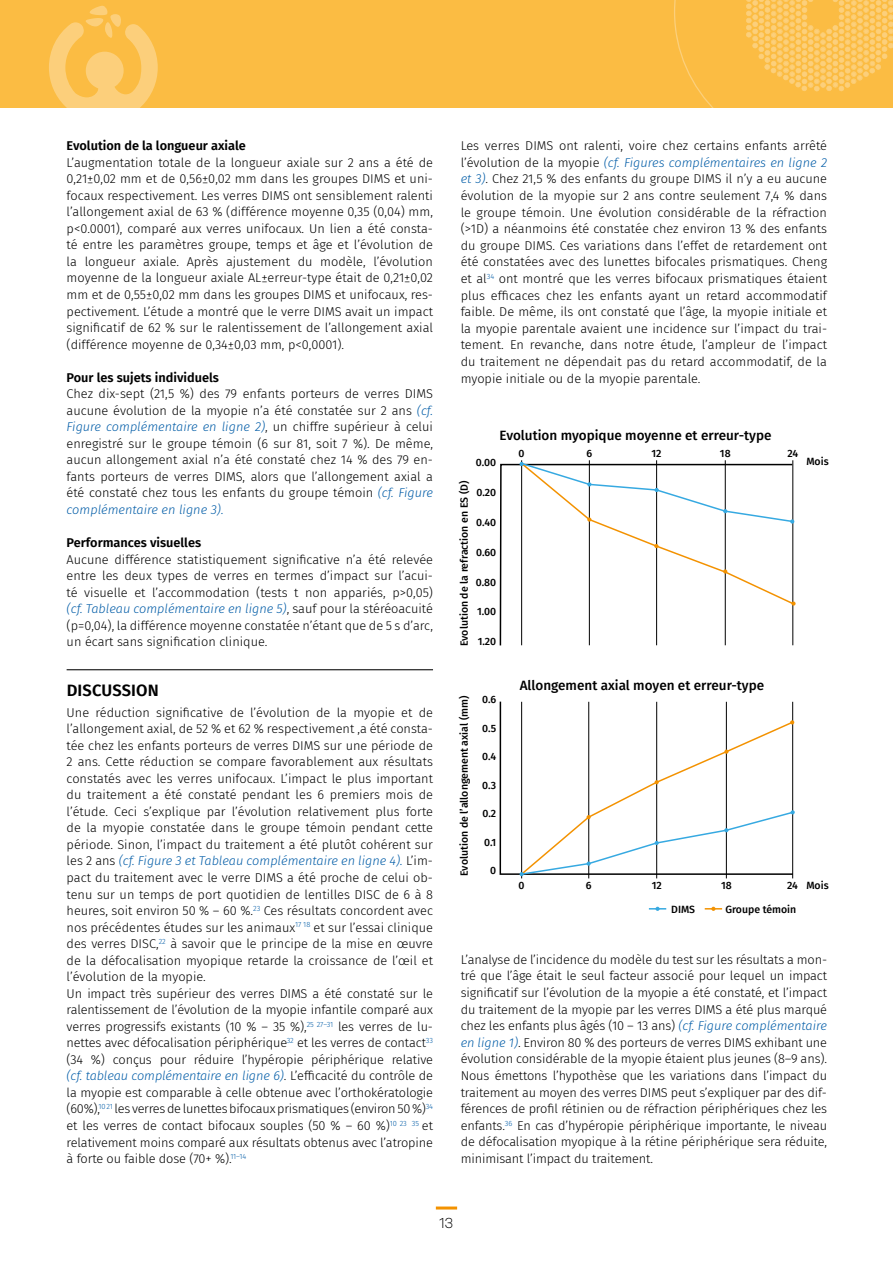
<style>
.page{position:relative;width:893px;height:1263px;background:#fff}
.page>*{position:absolute;margin:0;border:0;box-sizing:border-box;transform-origin:0 0}
.t1{font:600 16.5px "Fira Sans";letter-spacing:.01em;color:#000}
.t2{font:300 15px "Galano Grotesque";color:#000}
.t3{font:500 13.5px "Fira Sans";color:#000}
.t4{font:300 12.75px/16.5px "Fira Sans";letter-spacing:-.005em;color:#000;text-align:justify}
.t5{font:600 12.75px "Fira Sans";color:#000}
.t6{font:500 10.5px "Fira Sans";color:#000}
.s1{font-style:italic;color:#005ca7}
</style>
<div class="page">
<div style="left:0;top:0;width:893px;height:107px;background:#fbbc43"></div>
<svg style="left:49px;top:6px;width:109px;height:102px"></svg>
<svg style="left:674px;top:0;width:219px;height:108px"></svg>
<hr style="left:436px;top:1206px;width:21px;height:3px;background:#f39200">
<hr style="left:67px;top:669px;width:366px;height:1px;background:#000">
<svg style="left:499px;top:463px;width:295px;height:183px"></svg>
<svg style="left:649px;top:907px;width:17px;height:4px"></svg>
<svg style="left:705px;top:907px;width:17px;height:4px"></svg>
<hr style="left:521px;top:460px;width:1px;height:185px;background:#000">
<hr style="left:589px;top:460px;width:1px;height:185px;background:#000">
<hr style="left:656px;top:460px;width:1px;height:185px;background:#000">
<hr style="left:725px;top:460px;width:1px;height:185px;background:#000">
<hr style="left:793px;top:460px;width:1px;height:185px;background:#000">
<svg style="left:499px;top:701px;width:295px;height:174px"></svg>
<hr style="left:521px;top:702px;width:1px;height:176px;background:#000">
<hr style="left:588px;top:702px;width:1px;height:176px;background:#000">
<hr style="left:656px;top:702px;width:1px;height:176px;background:#000">
<hr style="left:726px;top:702px;width:1px;height:176px;background:#000">
<hr style="left:792px;top:702px;width:1px;height:176px;background:#000">
<svg style="left:519px;top:461px;width:277px;height:145px"></svg>
<svg style="left:519px;top:720px;width:276px;height:156px"></svg>
<p class="t5" style="left:67px;top:135px;width:181px">Evolution de la longueur axiale</p>
<p class="t4" style="left:67px;top:154px;width:368px">L’augmentation totale de la longueur axiale sur 2 ans a été de 0,21±0,02 mm et de 0,56±0,02 mm dans les groupes DIMS et uni&shy;focaux respectivement. Les verres DIMS ont sensiblement ralenti l’allongement axial de 63 % (différence moyenne 0,35 (0,04) mm, p&lt;0.0001), comparé aux verres unifocaux. Un lien a été consta&shy;té entre les paramètres groupe, temps et âge et l’évolution de la longueur axiale. Après ajustement du modèle, l’évolution moyenne de la longueur axiale AL±erreur-type était de 0,21±0,02 mm et de 0,55±0,02 mm dans les groupes DIMS et unifocaux, res&shy;pectivement. L’étude a montré que le verre DIMS avait un impact significatif de 62 % sur le ralentissement de l’allongement axial (différence moyenne de 0,34±0,03 mm, p&lt;0,0001).</p>
<p class="t5" style="left:67px;top:367px;width:154px">Pour les sujets individuels</p>
<p class="t4" style="left:67px;top:385px;width:368px">Chez dix-sept (21,5 %) des 79 enfants porteurs de verres DIMS aucune évolution de la myopie n’a été constatée sur 2 ans <span class="s1">(cf.<br>Figure complémentaire en ligne 2)</span>, un chiffre supérieur à celui enregistré sur le groupe témoin (6 sur 81, soit 7 %). De même, aucun allongement axial n’a été constaté chez 14 % des 79 en&shy;fants porteurs de verres DIMS, alors que l’allongement axial a été constaté chez tous les enfants du groupe témoin <span class="s1">(cf. Figure complémentaire en ligne 3).</span></p>
<p class="t5" style="left:67px;top:532px;width:136px">Performances visuelles</p>
<p class="t4" style="left:67px;top:551px;width:368px">Aucune différence statistiquement significative n’a été relevée entre les deux types de verres en termes d’impact sur l’acui&shy;té visuelle et l’accommodation (tests t non appariés, p&gt;0,05) <span class="s1">(cf. Tableau complémentaire en ligne 5)</span>, sauf pour la stéréoacuité (p=0,04), la différence moyenne constatée n’étant que de 5 s d’arc, un écart sans signification clinique.</p>
<p class="t1" style="left:67px;top:676px;width:94px">DISCUSSION</p>
<p class="t4" style="left:67px;top:704px;width:368px;text-align:left">Une réduction significative de l’évolution de la myopie et de l’allongement axial, de 52 % et 62 % respectivement ,a été consta&shy;tée chez les enfants porteurs de verres DIMS sur une période de 2 ans. Cette réduction se compare favorablement aux résultats constatés avec les verres unifocaux. L’impact le plus important du traitement a été constaté pendant les 6 premiers mois de l’étude. Ceci s’explique par l’évolution relativement plus forte de la myopie constatée dans le groupe témoin pendant cette période. Sinon, l’impact du traitement a été plutôt cohérent sur les 2 ans <span class="s1">(cf. Figure 3 et Tableau complémentaire en ligne 4).</span> L’im&shy;pact du traitement avec le verre DIMS a été proche de celui ob&shy;tenu sur un temps de port quotidien de lentilles DISC de 6 à 8 heures, soit environ 50 % – 60 %.<sup>23</sup> Ces résultats concordent avec nos précédentes études sur les animaux<sup>17</sup> <sup>18</sup> et sur l’essai clinique des verres DISC,<sup>22</sup> à savoir que le principe de la mise en œuvre de la défocalisation myopique retarde la croissance de l’œil et l’évolution de la myopie.<br>Un impact très supérieur des verres DIMS a été constaté sur le ralentissement de l’évolution de la myopie infantile comparé aux verres progressifs existants (10 % – 35 %),<sup>25</sup> <sup>27–31</sup> les verres de lu&shy;nettes avec défocalisation périphérique<sup>32</sup> et les verres de contact<sup>33 </sup>(34 %) conçus pour réduire l’hypéropie périphérique relative <span class="s1">(cf. tableau complémentaire en ligne 6)</span>. L’efficacité du contrôle de la myopie est comparable à celle obtenue avec l’orthokératologie (60%),<sup>10</sup> <sup>21</sup> les verres de lunettes bifocaux prismatiques (environ 50 %)<sup>34 </sup>et les verres de contact bifocaux souples (50 % – 60 %)<sup>10</sup> <sup>23</sup> <sup>35</sup> et relativement moins comparé aux résultats obtenus avec l’atropine à forte ou faible dose (70+ %).<sup>11–14</sup></p>
<p class="t4" style="left:461px;top:137px;width:368px">Les verres DIMS ont ralenti, voire chez certains enfants arrêté l’évolution de la myopie <span class="s1">(cf. Figures complémentaires en ligne 2 et 3)</span>. Chez 21,5 % des enfants du groupe DIMS il n’y a eu aucune évolution de la myopie sur 2 ans contre seulement 7,4 % dans le groupe témoin. Une évolution considérable de la réfraction (&gt;1D) a néanmoins été constatée chez environ 13 % des enfants du groupe DIMS. Ces variations dans l’effet de retardement ont été constatées avec des lunettes bifocales prismatiques. Cheng et al<sup>34</sup> ont montré que les verres bifocaux prismatiques étaient plus efficaces chez les enfants ayant un retard accommodatif faible. De même, ils ont constaté que l’âge, la myopie initiale et la myopie parentale avaient une incidence sur l’impact du trai&shy;tement. En revanche, dans notre étude, l’ampleur de l’impact du traitement ne dépendait pas du retard accommodatif, de la myopie initiale ou de la myopie parentale.</p>
<p class="t3" style="left:499px;top:424px;width:273px">Evolution myopique moyenne et erreur-type</p>
<p class="t6" style="left:476px;top:454px;width:22px">0.00</p>
<p class="t6" style="left:456px;top:646px;width:167px;rotate:-90deg">Evolution de la refraction en ES (D)</p>
<p class="t6" style="left:476px;top:484px;width:21px">0.20</p>
<p class="t6" style="left:476px;top:514px;width:22px">0.40</p>
<p class="t6" style="left:476px;top:544px;width:22px">0.60</p>
<p class="t6" style="left:476px;top:573px;width:22px">0.80</p>
<p class="t6" style="left:477px;top:603px;width:21px">1.00</p>
<p class="t6" style="left:478px;top:633px;width:20px">1.20</p>
<p class="t6" style="left:519px;top:444px;width:8px">0</p>
<p class="t6" style="left:586px;top:444px;width:7px">6</p>
<p class="t6" style="left:652px;top:444px;width:12px">12</p>
<p class="t6" style="left:720px;top:444px;width:12px">18</p>
<p class="t6" style="left:787px;top:444px;width:12px">24</p>
<p class="t6" style="left:806px;top:452px;width:24px">Mois</p>
<p class="t6" style="left:456px;top:876px;width:182px;rotate:-90deg">Evolution de l’allongement axial (mm)</p>
<p class="t6" style="left:482px;top:691px;width:16px">0.6</p>
<p class="t6" style="left:482px;top:720px;width:16px">0.5</p>
<p class="t6" style="left:482px;top:748px;width:16px">0.4</p>
<p class="t6" style="left:482px;top:776px;width:16px">0.3</p>
<p class="t6" style="left:482px;top:805px;width:15px">0.2</p>
<p class="t6" style="left:484px;top:833px;width:14px">0.1</p>
<p class="t6" style="left:490px;top:862px;width:8px">0</p>
<p class="t3" style="left:520px;top:675px;width:246px">Allongement axial moyen et erreur-type</p>
<p class="t6" style="left:519px;top:877px;width:8px">0</p>
<p class="t6" style="left:586px;top:877px;width:7px">6</p>
<p class="t6" style="left:652px;top:877px;width:12px">12</p>
<p class="t6" style="left:721px;top:877px;width:12px">18</p>
<p class="t6" style="left:787px;top:877px;width:43px">24 Mois</p>
<p class="t6" style="left:671px;top:901px;width:25px">DIMS</p>
<p class="t6" style="left:725px;top:901px;width:72px">Groupe témoin</p>
<p class="t4" style="left:461px;top:951px;width:368px">L’analyse de l’incidence du modèle du test sur les résultats a mon&shy;tré que l’âge était le seul facteur associé pour lequel un impact significatif sur l’évolution de la myopie a été constaté, et l’impact du traitement de la myopie par les verres DIMS a été plus marqué chez les enfants plus âgés (10 – 13 ans) <span class="s1">(cf. Figure complémentaire en ligne 1)</span>. Environ 80 % des porteurs de verres DIMS exhibant une évolution considérable de la myopie étaient plus jeunes (8–9 ans).<br>Nous émettons l’hypothèse que les variations dans l’impact du traitement au moyen des verres DIMS peut s’expliquer par des dif&shy;férences de profil rétinien ou de réfraction périphériques chez les enfants.<sup>36</sup> En cas d’hypéropie périphérique importante, le niveau de défocalisation myopique à la rétine périphérique sera réduite, minimisant l’impact du traitement.</p>
<p class="t2" style="left:439px;top:1213px;width:16px">13</p>
</div>
